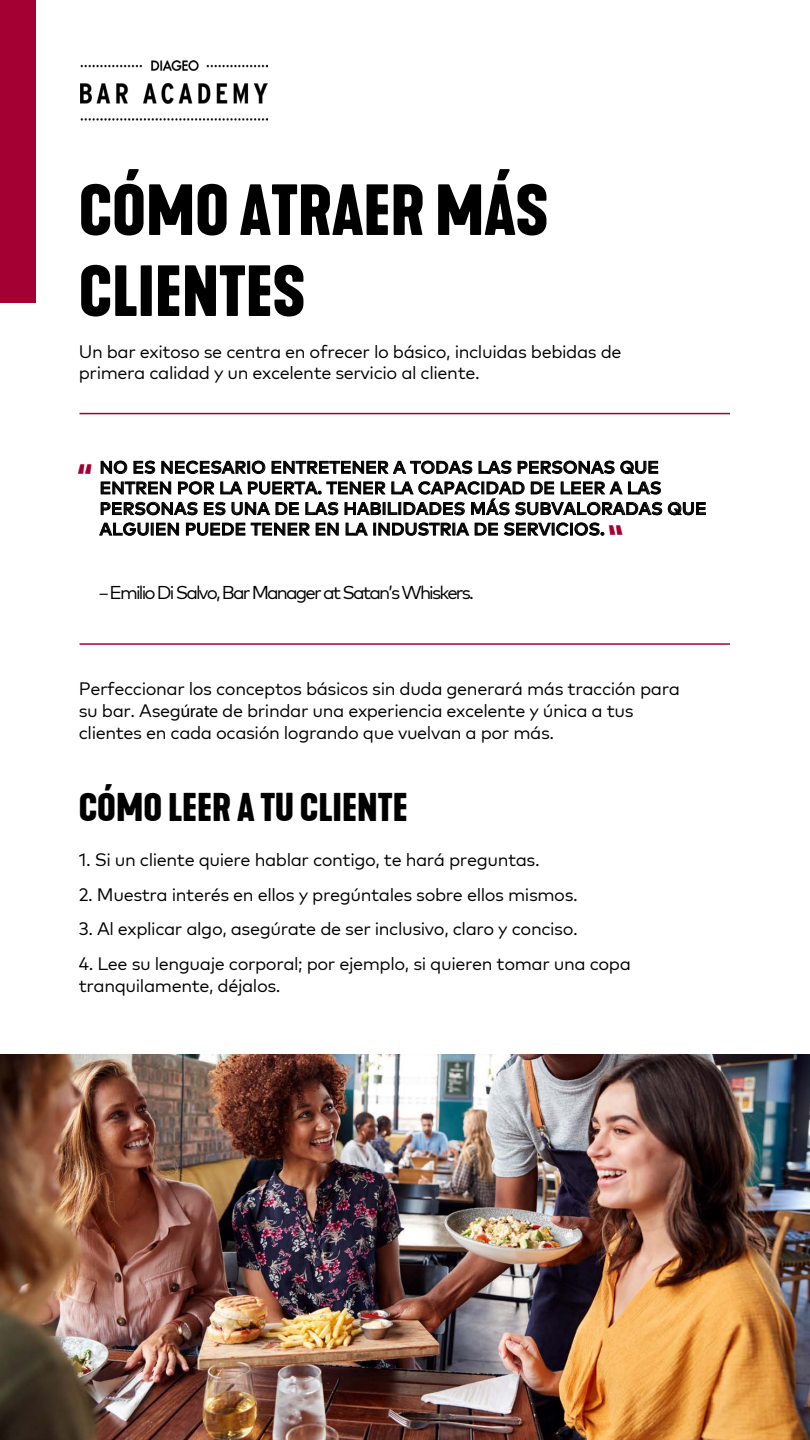
<style>
.page{position:relative;width:810px;height:1440px;background:#fff}
.page>*{position:absolute;margin:0;border:0;box-sizing:border-box;transform-origin:0 0}
.t1{font:700 67.5px/81px "Kapra Neue";color:#000}
.t2{font:700 37.5px "Kapra Neue";color:#000}
.t3{font:900 27.38px "Mark Pro";color:#a50034}
.t4{font:18.6px "Mark Pro";letter-spacing:-.1em;color:#000}
.t5{font:18px/21.6px "Mark Pro";letter-spacing:-.025em;color:#000}
.t6{font:500 17.17px/20.6px "Mark Pro";color:#000}
.s1{font-family:"Myriad Pro"}
</style>
<div class="page">
<img style="left:80px;top:61px;width:187px;height:60px">
<div style="left:0;top:0;width:36px;height:303px;background:#a50034"></div>
<hr style="left:80px;top:643px;width:650px;height:2px;background:#a50034">
<hr style="left:80px;top:413px;width:650px;height:1px;background:#a50034">
<img style="left:0;top:1054px;width:810px;height:386px">
<svg style="left:101px;top:461px;width:26px;height:13px"></svg>
<svg style="left:134px;top:461px;width:21px;height:13px"></svg>
<svg style="left:162px;top:461px;width:103px;height:13px"></svg>
<svg style="left:272px;top:461px;width:200px;height:13px"></svg>
<svg style="left:479px;top:461px;width:32px;height:13px"></svg>
<svg style="left:518px;top:461px;width:140px;height:13px"></svg>
<svg style="left:101px;top:481px;width:561px;height:34px"></svg>
<svg style="left:668px;top:502px;width:38px;height:13px"></svg>
<svg style="left:99px;top:523px;width:80px;height:13px"></svg>
<svg style="left:186px;top:523px;width:59px;height:13px"></svg>
<svg style="left:251px;top:523px;width:59px;height:13px"></svg>
<svg style="left:316px;top:523px;width:23px;height:13px"></svg>
<svg style="left:346px;top:523px;width:22px;height:13px"></svg>
<svg style="left:374px;top:523px;width:95px;height:13px"></svg>
<svg style="left:475px;top:523px;width:23px;height:13px"></svg>
<svg style="left:504px;top:523px;width:101px;height:13px"></svg>
<h1 class="t1" style="left:79px;top:171px;width:471px">CÓMO ATRAER MÁS<br>CLIENTES</h1>
<p class="t5" style="left:79px;top:340px;width:544px">Un bar exitoso se centra en ofrecer lo básico, incluidas bebidas de primera calidad y un excelente servicio al cliente.</p>
<h3 class="t3" style="left:77px;top:453px;width:17px">“</h3>
<p class="t6" style="left:100px;top:456px;width:609px">NO ES NECESARIO ENTRETENER A TODAS LAS PERSONAS QUE ENTREN POR LA PUERTA. TENER LA CAPACIDAD DE LEER A LAS PERSONAS ES UNA DE LAS HABILIDADES MÁS SUBVALORADAS QUE ALGUIEN PUEDE TENER EN LA INDUSTRIA DE SERVICIOS.</p>
<p class="t4" style="left:99px;top:581px;width:376px"><span class="s1">–</span> Emilio Di Salvo, Bar Manager at Satan’s Whiskers.</p>
<p class="t5" style="left:79px;top:678px;width:603px">Perfeccionar los conceptos básicos sin duda generará más tracción para su bar. Aseg<span class="s1">úrate</span> de brindar una experiencia excelente y única a tus clientes en cada ocasión logrando que vuelvan a por más.</p>
<h2 class="t2" style="left:79px;top:782px;width:331px">CÓMO LEER A TU CLIENTE</h2>
<p class="t5" style="left:79px;top:849px;width:462px">1. Si un cliente quiere hablar contigo, te hará preguntas.</p>
<p class="t5" style="left:79px;top:883px;width:501px">2. Muestra interés en ellos y pregúntales sobre ellos mismos.</p>
<p class="t5" style="left:79px;top:918px;width:500px">3. Al explicar algo, asegúrate de ser inclusivo, claro y conciso.</p>
<p class="t5" style="left:79px;top:952px;width:554px">4. Lee su lenguaje corporal; por ejemplo, si quieren tomar una copa tranquilamente, déjalos.</p>
</div>
